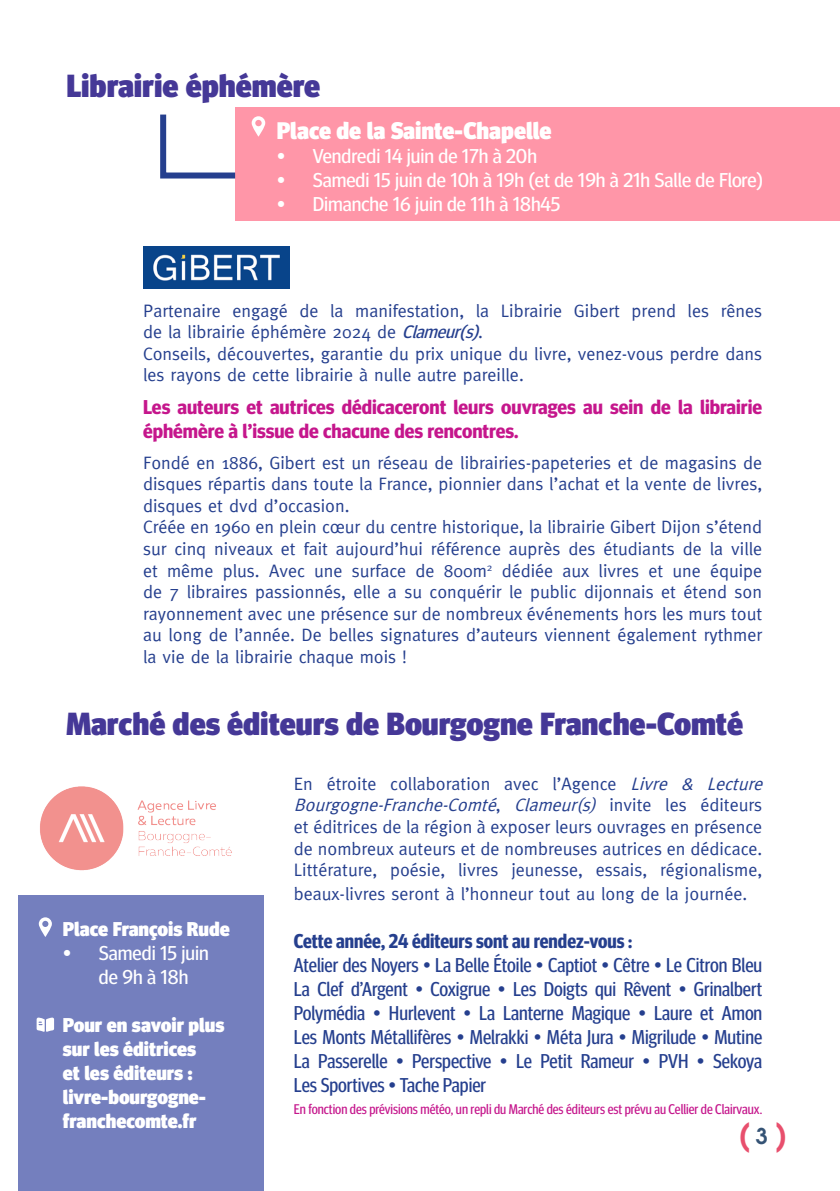
<style>
.page{position:relative;width:840px;height:1191px;background:#fff}
.page>*{position:absolute;margin:0;border:0;box-sizing:border-box;transform-origin:0 0}
.t1{font:600 34px "Avant Garde Gothic Itc T";color:#e84f6d}
.t2{font:900 32px "Meta Headline Pro";color:#453897}
.t3{font:900 24px "Meta Headline Pro";color:#fff}
.paragraphe{font:condensed 20px/24px "Meta Headline Pro";color:#253f8e;text-align:justify}
.t4{font:20px/24px "Meta Headline Pro";color:#fff}
.t5{font:700 20px/24px "Meta Headline Pro";color:#c5168c}
.t6{font:900 20px/24px "Meta Headline Pro";color:#fff}
.paragraphe-2{font:700 condensed 20px "Meta Headline Pro";color:#253f8e}
.paragraphe-3{font:18px/21.6px "Meta";color:#253f8e}
.paragraphe-4{font:condensed 14px "Meta Headline Pro";color:#c5168c}
.s1{font-family:"Meta Headline Pro";font-style:italic}
.s2{font-style:italic}
.s3{font-size:24px;color:#355375}
</style>
<div class="page">
<div style="left:235px;top:108px;width:604px;height:113px;background:#ff96a8"></div>
<div style="left:18px;top:895px;width:245px;height:296px;background:#747fbe"></div>
<svg style="left:160px;top:114px;width:76px;height:65px"></svg>
<img style="left:143px;top:246px;width:146px;height:42px">
<img style="left:40px;top:786px;width:192px;height:85px">
<svg style="left:251px;top:116px;width:14px;height:21px"></svg>
<svg style="left:39px;top:917px;width:13px;height:20px"></svg>
<svg style="left:37px;top:1017px;width:17px;height:15px"></svg>
<p class="t2" style="left:66px;top:61px;width:255px">Librairie éphémère</p>
<p class="t3" style="left:276px;top:111px;width:276px">Place de la Sainte-Chapelle</p>
<p class="t4" style="left:276px;top:143px;width:262px">• Vendredi 14 juin de 17h à 20h</p>
<p class="t4" style="left:276px;top:167px;width:487px">• Samedi 15 juin de 10h à 19h (et de 19h à 21h Salle de Flore)</p>
<p class="t4" style="left:276px;top:191px;width:285px">• Dimanche 16 juin de 11h à 18h45</p>
<p class="paragraphe-3" style="left:143px;top:299px;width:620px">Partenaire engagé de la manifestation, la Librairie Gibert prend les rênes de la librairie éphémère 2024 de <span class="s1">Clameur(s)</span>.</p>
<p class="paragraphe-3" style="left:143px;top:342px;width:620px">Conseils, découvertes, garantie du prix unique du livre, venez-vous perdre dans les rayons de cette librairie à nulle autre pareille.</p>
<p class="t5" style="left:143px;top:394px;width:620px">Les auteurs et autrices dédicaceront leurs ouvrages au sein de la librairie éphémère à l’issue de chacune des rencontres.</p>
<p class="paragraphe-3" style="left:143px;top:451px;width:620px;text-align:justify">Fondé en 1886, Gibert est un réseau de librairies-papeteries et de magasins de disques répartis dans toute la France, pionnier dans l’achat et la vente de livres, disques et dvd d’occasion.</p>
<p class="paragraphe-3" style="left:143px;top:516px;width:620px;text-align:justify">Créée en 1960 en plein cœur du centre historique, la librairie Gibert Dijon s’étend sur cinq niveaux et fait aujourd’hui référence auprès des étudiants de la ville et même plus. Avec une surface de 800m<sup>2</sup> dédiée aux livres et une équipe de 7 libraires passionnés, elle a su conquérir le public dijonnais et étend son rayonnement avec une présence sur de nombreux événements hors les murs tout au long de l’année. De belles signatures d’auteurs viennent également rythmer la vie de la librairie chaque mois !</p>
<p class="t2" style="left:66px;top:698px;width:678px">Marché des éditeurs de Bourgogne Franche-Comté</p>
<p class="paragraphe-3" style="left:294px;top:772px;width:475px">En étroite collaboration avec l’Agence <span class="s2">Livre &amp; Lecture Bourgogne-Franche-Comté</span>, <span class="s2">Clameur(s)</span> i n v i t e l e s é d i t e u rs et éditrices de la région à exposer leurs ouvrages en présence de nombreux auteurs et de nombreuses autrices en dédicace.<br>Littérature, poésie, livres jeunesse, essais, régionalisme,</p>
<p class="paragraphe-3" style="left:294px;top:883px;width:454px">beaux-livres seront à l’honneur tout au long de la journée.</p>
<p class="paragraphe-2" style="left:294px;top:925px;width:339px">Cette année, 24 éditeurs sont au rendez-vous :</p>
<p class="paragraphe" style="left:294px;top:952px;width:469px">Atelier des Noyers • La Belle Étoile • Captiot • Cêtre • Le Citron Bleu La Clef d’Argent • Coxigrue • Les Doigts qui Rêvent • Grinalbert Polymédia • Hurlevent • La Lanterne Magique • Laure et Amon Les Monts Métallifères • Melrakki • Méta Jura • Migrilude • Mutine La Passerelle • Perspective • Le Petit Rameur • PVH • Sekoya Les Sportives • Tache Papier</p>
<p class="paragraphe-4" style="left:294px;top:1098px;width:469px">En fonction des prévisions météo, un repli du Marché des éditeurs est prévu au Cellier de Clairvaux.</p>
<p class="t6" style="left:63px;top:915px;width:168px">Place François Rude</p>
<p class="t4" style="left:99px;top:939px;width:111px;text-indent:-36px">• Samedi 15 juin de 9h à 18h</p>
<p class="t6" style="left:63px;top:1011px;width:163px">Pour en savoir plus sur les éditrices<br>et les éditeurs : livre-bourgogne&shy;franchecomte.fr</p>
<h1 class="t1" style="left:739px;top:1114px;width:48px">( )<span class="s3">3</span></h1>
</div>
